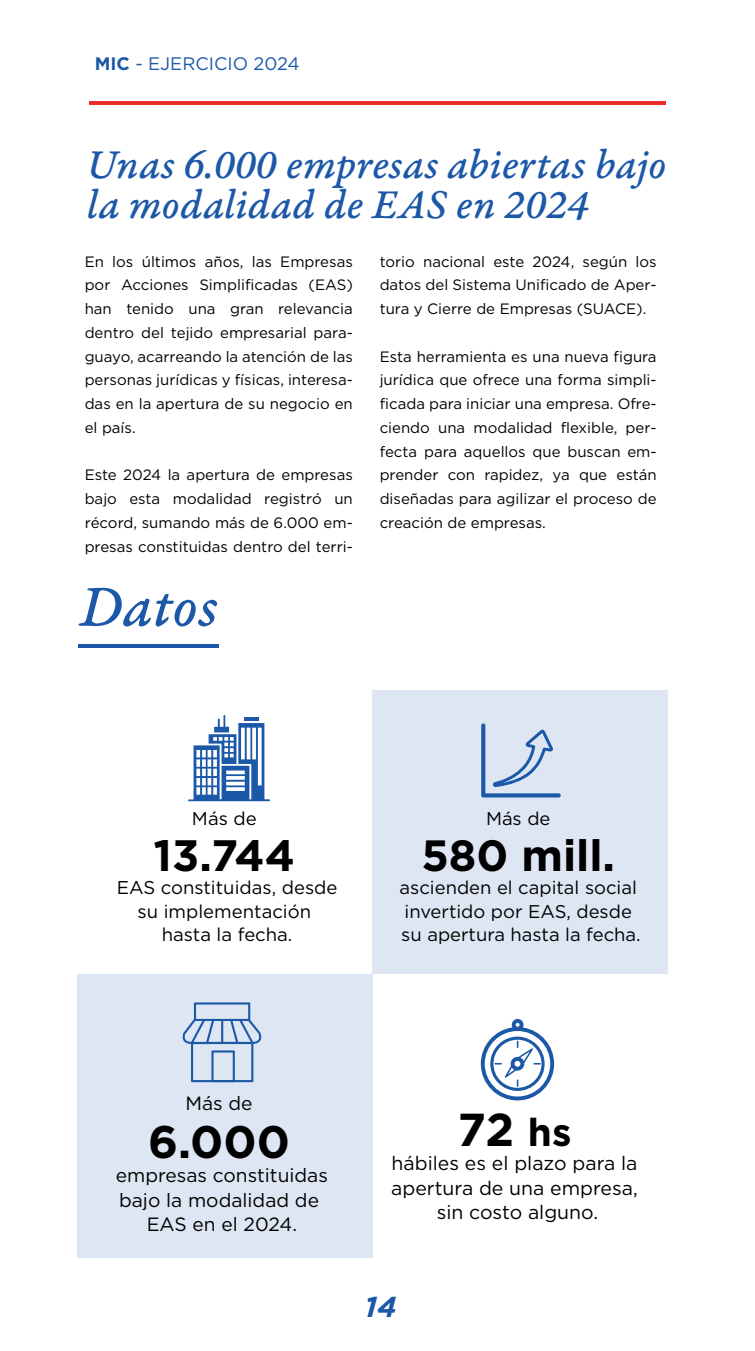
<style>
.page{position:relative;width:755px;height:1351px;background:#fff}
.page>*{position:absolute;margin:0;border:0;box-sizing:border-box;transform-origin:0 0}
.t1{font:61.5px "Garamond Premr Pro Med It Capt";letter-spacing:-.005em;color:#1c58a8}
.t2{font:700 46.12px "Gotham";color:#000}
.t3{font:700 45.5px "Gotham";color:#000}
.t4{font:700 43.88px "Gotham";color:#000}
.t5{font:700 43.75px "Gotham";color:#000}
.t6{font:43.5px/40.1px "Garamond Premr Pro Med It Capt";color:#1c58a8}
.t7{font:italic 700 28.75px "Gotham";color:#1c58a8}
.t8{font:19.38px/24.6px "Gotham";color:#000;text-align:center}
.t9{font:19.12px/24.2px "Gotham";color:#000;text-align:center}
.t10{font:18.5px/23.4px "Gotham";color:#000;text-align:center}
.t11{font:18.38px/23.4px "Gotham";color:#000}
.t12{font:18.12px "Gotham";color:#1c58a8}
.t13{font:15px/23.8px "Gotham";color:#000;text-align:justify}
.s1{font-weight:700}
.s2{font-size:38.75px}
</style>
<div class="page">
<div style="left:373px;top:690px;width:295px;height:283px;background:#dde6f2"></div>
<div style="left:78px;top:974px;width:295px;height:283px;background:#dde6f2"></div>
<hr style="left:89px;top:102px;width:577px;height:3px;background:#eb2e29">
<hr style="left:78px;top:645px;width:141px;height:3px;background:#1c58a8">
<svg style="left:182px;top:1002px;width:80px;height:80px"></svg>
<hr style="left:221px;top:1020px;width:2px;height:23px;background:#1c58a8">
<svg style="left:481px;top:723px;width:80px;height:74px"></svg>
<svg style="left:481px;top:1019px;width:73px;height:81px"></svg>
<svg style="left:188px;top:715px;width:82px;height:86px"></svg>
<p class="t12" style="left:95px;top:53px;width:207px"><span class="s1">MIC</span> - EJERCICIO 2024</p>
<h3 class="t6" style="left:86px;top:146px;width:582px">Unas 6.000 empresas abiertas bajo la modalidad de EAS en 2024</h3>
<p class="t13" style="left:85px;top:249px;width:270px">En los últimos años, las Empresas por Acciones Simplificadas (EAS) han tenido una gran relevancia dentro del tejido empresarial para&shy;guayo, acarreando la atención de las personas jurídicas y físicas, interesa&shy;das en la apertura de su negocio en el país.</p>
<p class="t13" style="left:85px;top:463px;width:270px">Este 2024 la apertura de empresas bajo esta modalidad registró un récord, sumando más de 6.000 em&shy;presas constituidas dentro del terri-</p>
<h1 class="t1" style="left:80px;top:570px;width:139px">Datos</h1>
<p class="t13" style="left:380px;top:249px;width:278px">torio nacional este 2024, según los datos del Sistema Unificado de Aper&shy;tura y Cierre de Empresas (SUACE).</p>
<p class="t13" style="left:380px;top:344px;width:278px">Esta herramienta es una nueva figura jurídica que ofrece una forma simpli&shy;ficada para iniciar una empresa. Ofre&shy;ciendo una modalidad flexible, per&shy;fecta para aquellos que buscan em&shy;prender con rapidez, ya que están diseñadas para agilizar el proceso de creación de empresas.</p>
<p class="t10" style="left:192px;top:806px;width:66px">Más de</p>
<h3 class="t4" style="left:154px;top:830px;width:143px">13.744</h3>
<p class="t10" style="left:117px;top:876px;width:222px">EAS constituidas, desde su implementación hasta la fecha.</p>
<p class="t11" style="left:486px;top:806px;width:66px">Más de</p>
<h3 class="t5" style="left:421px;top:830px;width:195px">580 mill.</h3>
<p class="t11" style="left:400px;top:876px;width:243px">ascienden el capital social invertido por EAS, desde su apertura hasta la fecha.</p>
<p class="t9" style="left:185px;top:1091px;width:69px">Más de</p>
<h3 class="t3" style="left:148px;top:1115px;width:144px">6.000</h3>
<p class="t9" style="left:116px;top:1163px;width:213px">empresas constituidas bajo la modalidad de<br>EAS en el 2024.</p>
<h2 class="t2" style="left:457px;top:1102px;width:116px">72 <span class="s2">hs</span></h2>
<p class="t8" style="left:391px;top:1150px;width:248px">hábiles es el plazo para la apertura de una empresa, sin costo alguno.</p>
<h3 class="t7" style="left:365px;top:1290px;width:33px">14</h3>
</div>
